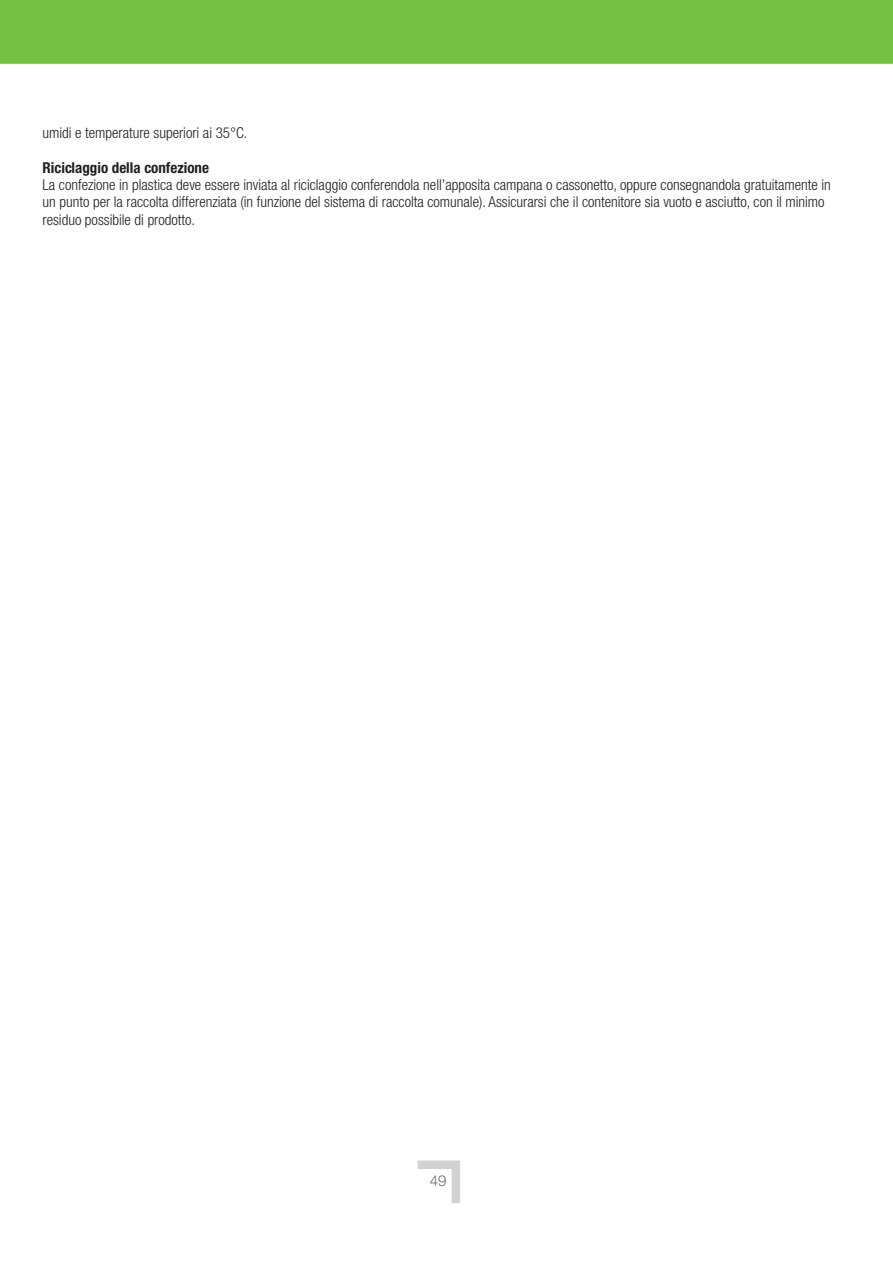
<style>
.page{position:relative;width:893px;height:1263px;background:#fff}
.page>*{position:absolute;margin:0;border:0;box-sizing:border-box;transform-origin:0 0}
.t1{font:300 condensed 15px/17.2px "Helvetica Neue LT Std";color:#231f20}
.t2{font:700 condensed 15px "Helvetica Neue LT Std";color:#231f20}
.t3{font:300 15px "Helvetica Neue LT Std";color:#6c6d70}
</style>
<div class="page">
<svg style="left:418px;top:1160px;width:42px;height:43px"></svg>
<div style="left:0;top:0;width:893px;height:64px;background:#76c043"></div>
<p class="t1" style="left:43px;top:124px;width:206px">umidi e temperature superiori ai 35°C.</p>
<p class="t2" style="left:43px;top:158px;width:168px">Riciclaggio della confezione</p>
<p class="t1" style="left:43px;top:176px;width:790px">La confezione in plastica deve essere inviata al riciclaggio conferendola nell’apposita campana o cassonetto, oppure consegnandola gratuitamente in un punto per la raccolta differenziata (in funzione del sistema di raccolta comunale). Assicurarsi che il contenitore sia vuoto e asciutto, con il minimo residuo possibile di prodotto.</p>
<p class="t3" style="left:430px;top:1171px;width:18px">49</p>
</div>
